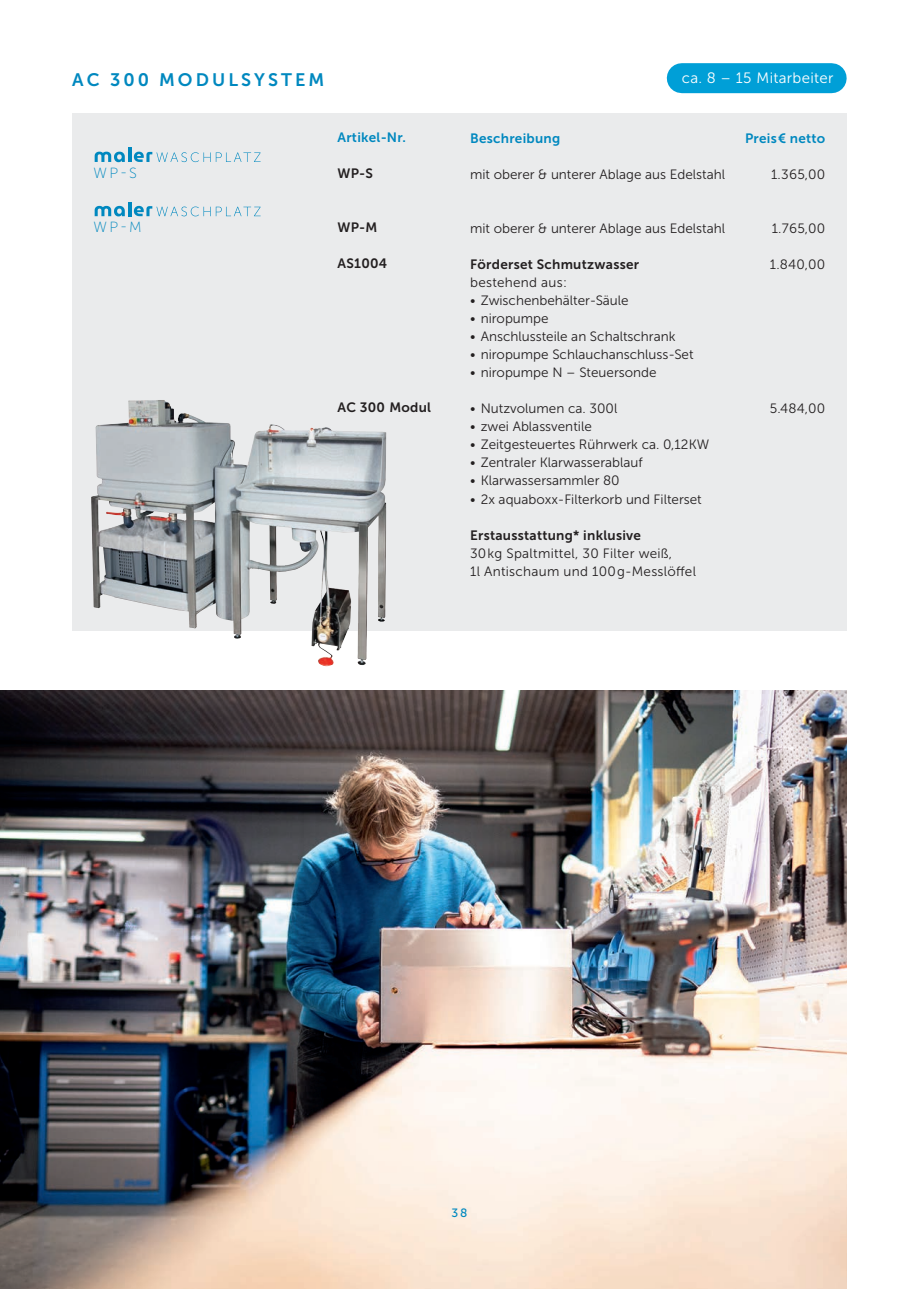
<style>
.page{position:relative;width:919px;height:1289px;background:#fff}
.page>*{position:absolute;margin:0;border:0;box-sizing:border-box;transform-origin:0 0}
.t1{font:18px "Fkprpb Museo Sans 700";letter-spacing:.17em;color:#0088bf}
.t2{font:15px "Pqfxxn Museo Sans 300";letter-spacing:.02em;color:#fff}
.t3{font:14.7px "Rxgryb Museo Sans 100";color:#0088bf}
.t4{font:13.5px "Pqfxxn Museo Sans 300";color:#231f20}
.t5{font:13.5px/18px "Pqfxxn Museo Sans 300";letter-spacing:.02em;color:#231f20}
.t6{font:13.5px "Fkprpb Museo Sans 700";letter-spacing:.02em;color:#231f20}
.t7{font:13.5px "Fkprpb Museo Sans 700";letter-spacing:.02em;color:#0088bf}
.t8{font:12px "Wqwqmf Museo Sans 500";color:#0088bf}
</style>
<div class="page">
<div style="left:681px;top:63px;width:150px;height:30px;background:#009fd7"></div>
<div style="left:72px;top:113px;width:774px;height:518px;background:#eaebec"></div>
<svg style="left:95px;top:152px;width:30px;height:10px"></svg>
<hr style="left:128px;top:148px;width:3px;height:14px;background:#0088bf">
<svg style="left:134px;top:152px;width:126px;height:10px"></svg>
<svg style="left:95px;top:206px;width:30px;height:10px"></svg>
<hr style="left:128px;top:202px;width:3px;height:14px;background:#0088bf">
<svg style="left:134px;top:206px;width:126px;height:10px"></svg>
<img style="left:91px;top:400px;width:295px;height:267px">
<img style="left:0;top:690px;width:846px;height:598px">
<h1 class="t1" style="left:72px;top:70px;width:253px">AC 300 MODULSYSTEM</h1>
<p class="t2" style="left:682px;top:69px;width:153px">ca. 8 – 15 Mitarbeiter</p>
<p class="t3" style="left:93px;top:165px;width:45px">WP-S</p>
<p class="t3" style="left:93px;top:219px;width:50px">WP-M</p>
<p class="t7" style="left:337px;top:130px;width:70px">Artikel-Nr.</p>
<p class="t6" style="left:337px;top:166px;width:37px">WP-S</p>
<p class="t6" style="left:337px;top:220px;width:41px">WP-M</p>
<p class="t6" style="left:337px;top:256px;width:51px">AS1004</p>
<p class="t6" style="left:337px;top:400px;width:95px">AC 300 Modul</p>
<p class="t7" style="left:470px;top:131px;width:92px">Beschreibung</p>
<p class="t4" style="left:470px;top:167px;width:256px">mit oberer &amp; unterer Ablage aus Edelstahl</p>
<p class="t4" style="left:470px;top:221px;width:256px">mit oberer &amp; unterer Ablage aus Edelstahl</p>
<p class="t6" style="left:470px;top:257px;width:170px">Förderset Schmutzwasser</p>
<p class="t5" style="left:470px;top:274px;width:98px">bestehend aus:</p>
<p class="t4" style="left:470px;top:293px;width:160px">• Zwischenbehälter-Säule</p>
<p class="t4" style="left:470px;top:311px;width:80px">• niropumpe</p>
<p class="t4" style="left:470px;top:329px;width:207px">• Anschlussteile an Schaltschrank</p>
<p class="t4" style="left:470px;top:347px;width:225px">• niropumpe Schlauchanschluss-Set</p>
<p class="t4" style="left:470px;top:365px;width:188px">• niropumpe N – Steuersonde</p>
<p class="t4" style="left:470px;top:401px;width:149px">• Nutzvolumen ca. 300 l</p>
<p class="t4" style="left:470px;top:419px;width:123px">• zwei Ablassventile</p>
<p class="t4" style="left:470px;top:437px;width:241px">• Zeitgesteuertes Rührwerk ca. 0,12 KW</p>
<p class="t4" style="left:470px;top:455px;width:174px">• Zentraler Klarwasserablauf</p>
<p class="t4" style="left:470px;top:473px;width:151px">• Klarwassersammler 80</p>
<p class="t4" style="left:470px;top:491px;width:233px">• 2x aquaboxx-Filterkorb und Filterset</p>
<p class="t6" style="left:470px;top:527px;width:172px">Erstausstattung* inklusive</p>
<p class="t5" style="left:470px;top:544px;width:227px">30 kg Spaltmittel, 30 Filter weiß,<br>1l Antischaum und 100 g-Messlöffel</p>
<p class="t7" style="left:745px;top:131px;width:82px">Preis € netto</p>
<p class="t4" style="left:771px;top:167px;width:56px">1.365,00</p>
<p class="t4" style="left:771px;top:221px;width:55px">1.765,00</p>
<p class="t4" style="left:769px;top:257px;width:57px">1.840,00</p>
<p class="t4" style="left:769px;top:401px;width:57px">5.484,00</p>
<p class="t8" style="left:451px;top:1205px;width:18px">38</p>
</div>
